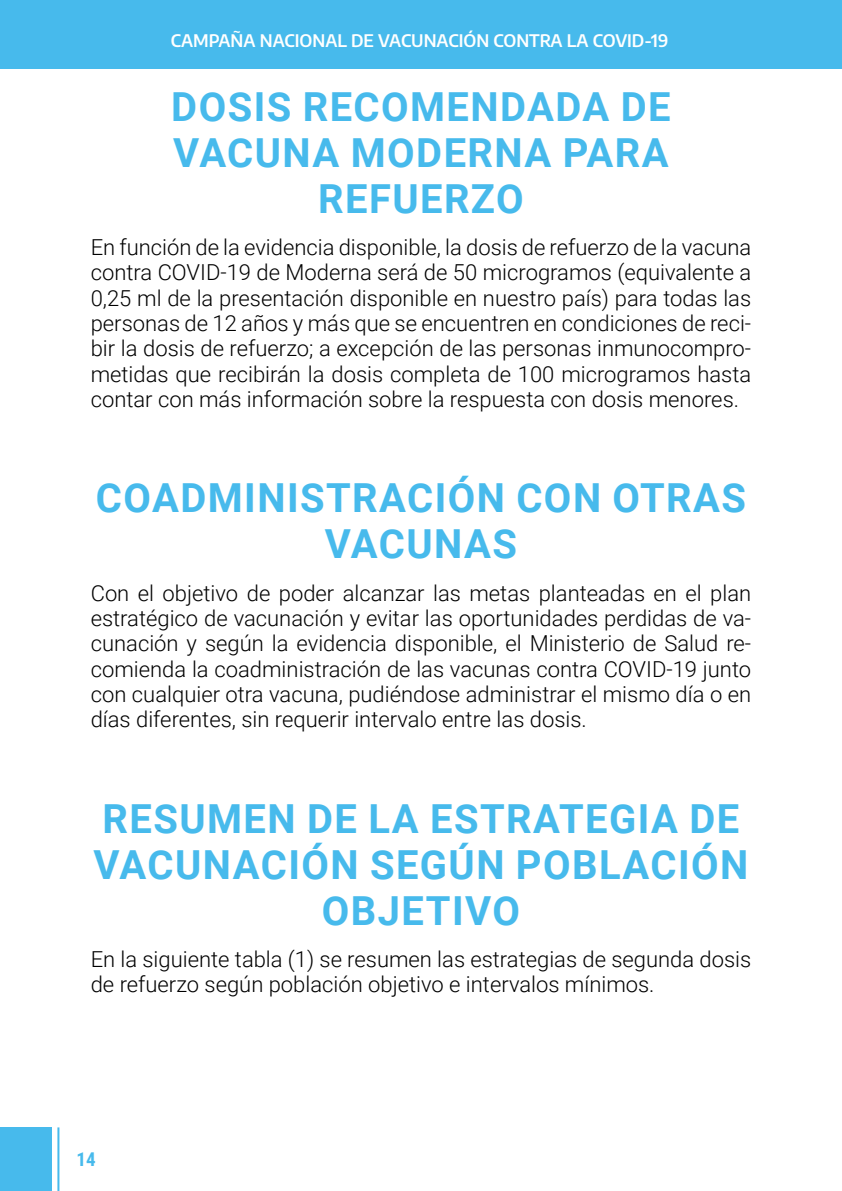
<style>
.page{position:relative;width:842px;height:1191px;background:#fff}
.page>*{position:absolute;margin:0;border:0;box-sizing:border-box;transform-origin:0 0}
.t1{font:700 40px/46px "Roboto";letter-spacing:.035em;color:#47baec;text-align:center}
.t2{font:300 22px/25.2px "Roboto";color:#000;text-align:justify}
.t3{font:700 19px "Roboto Condensed";color:#47baec}
.t4{font:600 17px "Encode Sans";color:#fff}
</style>
<div class="page">
<div style="left:0;top:0;width:842px;height:68px;background:#47baec"></div>
<div style="left:0;top:1127px;width:52px;height:64px;background:#47baec"></div>
<hr style="left:57px;top:1127px;width:2px;height:64px;background:#47baec">
<p class="t4" style="left:171px;top:28px;width:499px">CAMPAÑA NACIONAL DE VACUNACIÓN CONTRA LA COVID-19</p>
<h1 class="t1" style="left:171px;top:82px;width:501px">DOSIS RECOMENDADA DE<br>VACUNA MODERNA PARA<br>REFUERZO</h1>
<p class="t2" style="left:91px;top:234px;width:662px">En función de la evidencia disponible, la dosis de refuerzo de la vacuna contra COVID-19 de Moderna será de 50 microgramos (equivalente a 0,25 ml de la presentación disponible en nuestro país) para todas las personas de 12 años y más que se encuentren en condiciones de reci&shy;bir la dosis de refuerzo; a excepción de las personas inmunocompro&shy;metidas que recibirán la dosis completa de 100 microgramos hasta contar con más información sobre la respuesta con dosis menores.</p>
<h1 class="t1" style="left:96px;top:473px;width:651px">COADMINISTRACIÓN CON OTRAS<br>VACUNAS</h1>
<p class="t2" style="left:91px;top:579px;width:662px">Con el objetivo de poder alcanzar las metas planteadas en el plan estratégico de vacunación y evitar las oportunidades perdidas de va&shy;cunación y según la evidencia disponible, el Ministerio de Salud re&shy;comienda la coadministración de las vacunas contra COVID-19 junto con cualquier otra vacuna, pudiéndose administrar el mismo día o en días diferentes, sin requerir intervalo entre las dosis.</p>
<h1 class="t1" style="left:94px;top:794px;width:656px">RESUMEN DE LA ESTRATEGIA DE<br>VACUNACIÓN SEGÚN POBLACIÓN<br>OBJETIVO</h1>
<p class="t2" style="left:91px;top:945px;width:662px">En la siguiente tabla (1) se resumen las estrategias de segunda dosis de refuerzo según población objetivo e intervalos mínimos.</p>
<p class="t3" style="left:77px;top:1146px;width:21px">14</p>
</div>
